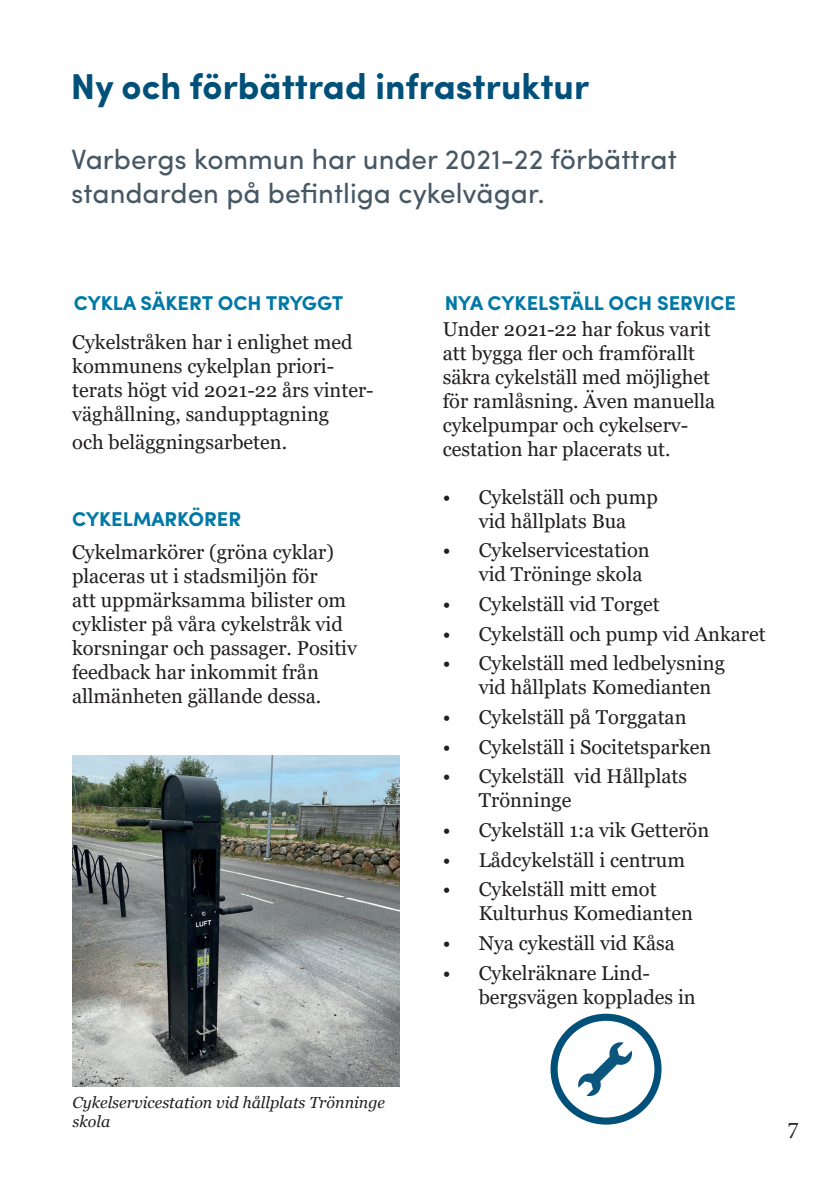
<style>
.page{position:relative;width:840px;height:1191px;background:#fff}
.page>*{position:absolute;margin:0;border:0;box-sizing:border-box;transform-origin:0 0}
.t1{font:700 36px "Sofia Pro";color:#005079}
.t2{font:28px/33.6px "Sofia Pro";color:#475865}
.t3{font:24px "Minion Pro";color:#231f20}
.t4{font:20px/24px "Georgia";color:#231f20}
.t5{font:700 20px "Sofia Pro";color:#0079a6}
.t6{font:italic 16px/19.2px "Georgia";color:#231f20}
</style>
<div class="page">
<svg style="left:578px;top:1042px;width:54px;height:54px"></svg>
<div style="left:550px;top:1013px;width:111px;height:111px;border:7px solid #005079;border-radius:50%"></div>
<img style="left:72px;top:755px;width:327px;height:331px">
<h1 class="t1" style="left:71px;top:59px;width:519px">Ny och förbättrad infrastruktur</h1>
<h2 class="t2" style="left:71px;top:141px;width:606px">Varbergs kommun har under 2021-22 förbättrat standarden på befintliga cykelvägar.</h2>
<p class="t5" style="left:74px;top:288px;width:271px">CYKLA SÄKERT OCH TRYGGT</p>
<p class="t4" style="left:72px;top:330px;width:303px">Cykelstråken har i enlighet med kommunens cykelplan priori&shy;terats högt vid 2021-22 års vinter&shy;väghållning, sandupptagning</p>
<p class="t4" style="left:72px;top:431px;width:216px">och beläggningsarbeten.</p>
<p class="t5" style="left:72px;top:504px;width:170px">CYKELMARKÖRER</p>
<p class="t4" style="left:72px;top:540px;width:286px">Cykelmarkörer (gröna cyklar) placeras ut i stadsmiljön för<br>att uppmärksamma bilister om cyklister på våra cykelstråk vid korsningar och passager. Positiv feedback har inkommit från allmänheten gällande dessa.</p>
<p class="t5" style="left:444px;top:288px;width:293px">NYA CYKELSTÄLL OCH SERVICE</p>
<p class="t4" style="left:442px;top:317px;width:274px">Under 2021-22 har fokus varit att bygga fler och framförallt säkra cykelställ med möjlighet för ramlåsning. Även manuella cykelpumpar och cykelserv&shy;cestation har placerats ut.</p>
<p class="t4" style="left:442px;top:485px;width:216px;text-align:center">• Cykelställ och pump vid hållplats Bua</p>
<p class="t4" style="left:478px;top:539px;width:172px;text-indent:-36px">• Cykelservicestation vid Tröninge skola</p>
<p class="t4" style="left:442px;top:592px;width:218px">• Cykelställ vid Torget</p>
<p class="t4" style="left:442px;top:622px;width:324px">• Cykelställ och pump vid Ankaret</p>
<p class="t4" style="left:478px;top:652px;width:247px;text-indent:-36px">• Cykelställ med ledbelysning vid hållplats Komedianten</p>
<p class="t4" style="left:442px;top:705px;width:245px">• Cykelställ på Torggatan</p>
<p class="t4" style="left:442px;top:735px;width:270px">• Cykelställ i Socitetsparken</p>
<p class="t4" style="left:478px;top:765px;width:210px;text-indent:-36px">• Cykelställ vid Hållplats<br>Trönninge</p>
<p class="t4" style="left:442px;top:818px;width:268px">• Cykelställ 1:a vik Getterön</p>
<p class="t4" style="left:442px;top:848px;width:244px">• Lådcykelställ i centrum</p>
<p class="t4" style="left:478px;top:878px;width:215px;text-indent:-36px">• Cykelställ mitt emot<br>Kulturhus Komedianten</p>
<p class="t4" style="left:442px;top:931px;width:234px">• Nya cykeställ vid Kåsa</p>
<p class="t4" style="left:478px;top:961px;width:218px;text-indent:-36px">• Cykelräknare Lind&shy;bergsvägen kopplades in</p>
<p class="t6" style="left:72px;top:1093px;width:314px">Cykelservicestation vid hållplats Trönninge skola</p>
<p class="t3" style="left:787px;top:1114px;width:13px">7</p>
</div>
